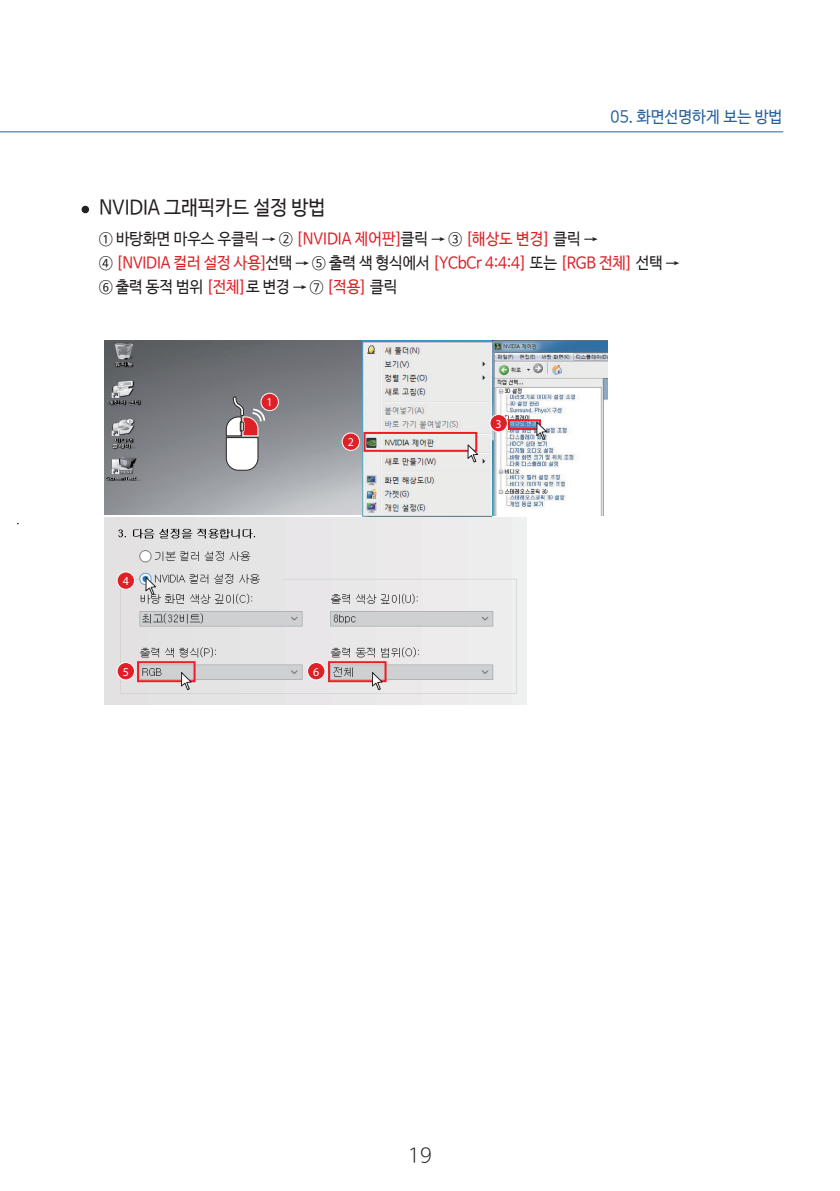
<style>
.page{position:relative;width:840px;height:1191px;background:#fff}
.page>*{position:absolute;margin:0;border:0;box-sizing:border-box;transform-origin:0 0}
.t1{font:20px "Nanum Barun Gothic";color:#231f20;scale:.95 1}
.t2{font:300 20px "Nanum Barun Gothic";color:#231f20}
.t3{font:16px/24px "Nanum Barun Gothic";letter-spacing:-.01em;color:#de2027;scale:.95 1}
.t4{font:16px "Nanum Barun Gothic";color:#28619d}
.t5{font:12px "Myriad Pro";color:#fff}
.t6{font:6.8px "Nanum Barun Gothic";color:#fff}
.s1{color:#231f20}
</style>
<div class="page">
<hr style="left:0;top:131px;width:782px;height:1px;background:#28619d">
<img style="left:105px;top:518px;width:421px;height:186px">
<img style="left:382px;top:340px;width:225px;height:176px">
<img style="left:105px;top:340px;width:277px;height:174px">
<svg style="left:225px;top:347px;width:40px;height:124px"></svg>
<svg style="left:327px;top:418px;width:214px;height:265px;background:#deddde"></svg>
<svg style="left:145px;top:576px;width:13px;height:20px"></svg>
<svg style="left:371px;top:671px;width:13px;height:20px"></svg>
<div style="left:363px;top:432px;width:114px;height:20px;border:2px solid #ee1d23"></div>
<svg style="left:466px;top:444px;width:13px;height:19px"></svg>
<svg style="left:535px;top:421px;width:13px;height:19px"></svg>
<div style="left:137px;top:661px;width:58px;height:21px;border:2px solid #ee1d23"></div>
<svg style="left:180px;top:671px;width:13px;height:20px"></svg>
<div style="left:81px;top:206px;width:8px;height:7px;background:#231f20;border-radius:50%"></div>
<div style="left:117px;top:572px;width:17px;height:17px;background:#de2027;border-radius:50%"></div>
<div style="left:116px;top:571px;width:19px;height:19px;border:1px solid #fff;border-radius:50%"></div>
<div style="left:117px;top:662px;width:17px;height:18px;background:#de2027;border-radius:50%"></div>
<div style="left:116px;top:662px;width:19px;height:18px;border:1px solid #fff;border-radius:50%"></div>
<div style="left:307px;top:662px;width:18px;height:18px;background:#de2027;border-radius:50%"></div>
<div style="left:307px;top:662px;width:18px;height:18px;border:1px solid #fff;border-radius:50%"></div>
<div style="left:261px;top:393px;width:17px;height:17px;background:#de2027;border-radius:50%"></div>
<div style="left:260px;top:393px;width:19px;height:18px;border:1px solid #fff;border-radius:50%"></div>
<div style="left:342px;top:433px;width:17px;height:17px;background:#de2027;border-radius:50%"></div>
<div style="left:341px;top:432px;width:19px;height:19px;border:1px solid #fff;border-radius:50%"></div>
<div style="left:489px;top:414px;width:18px;height:18px;background:#de2027;border-radius:50%"></div>
<div style="left:489px;top:414px;width:18px;height:18px;border:1px solid #fff;border-radius:50%"></div>
<p class="t4" style="left:610px;top:108px;width:173px">05. 화면선명하게 보는 방법</p>
<p class="t1" style="left:99px;top:197px;width:240px">NVIDIA 그래픽카드 설정 방법</p>
<p class="t3" style="left:99px;top:228px;width:612px"><span class="s1">① 바탕화면 마우스 우클릭 → ②</span> [NVIDIA 제어판] <span class="s1">클릭 → ③</span> [해상도 변경] <span class="s1">클릭 →<br>④</span> [NVIDIA 컬러 설정 사용]<span class="s1">선택 → ⑤ 출력 색 형식에서</span> [YCbCr 4:4:4] <span class="s1">또는</span> [RGB 전체] <span class="s1">선택 →<br>⑥ 출력 동적 범위</span> [전체]<span class="s1">로 변경 → ⑦</span> [적용] <span class="s1">클릭</span></p>
<p class="t5" style="left:266px;top:395px;width:8px">1</p>
<p class="t5" style="left:347px;top:435px;width:8px">2</p>
<p class="t5" style="left:123px;top:573px;width:8px">4</p>
<p class="t5" style="left:123px;top:664px;width:8px">5</p>
<p class="t5" style="left:313px;top:664px;width:8px">6</p>
<p class="t5" style="left:495px;top:416px;width:8px">3</p>
<p class="t6" style="left:534px;top:484px;width:21px">GAME</p>
<p class="t2" style="left:408px;top:1145px;width:25px">19</p>
</div>
